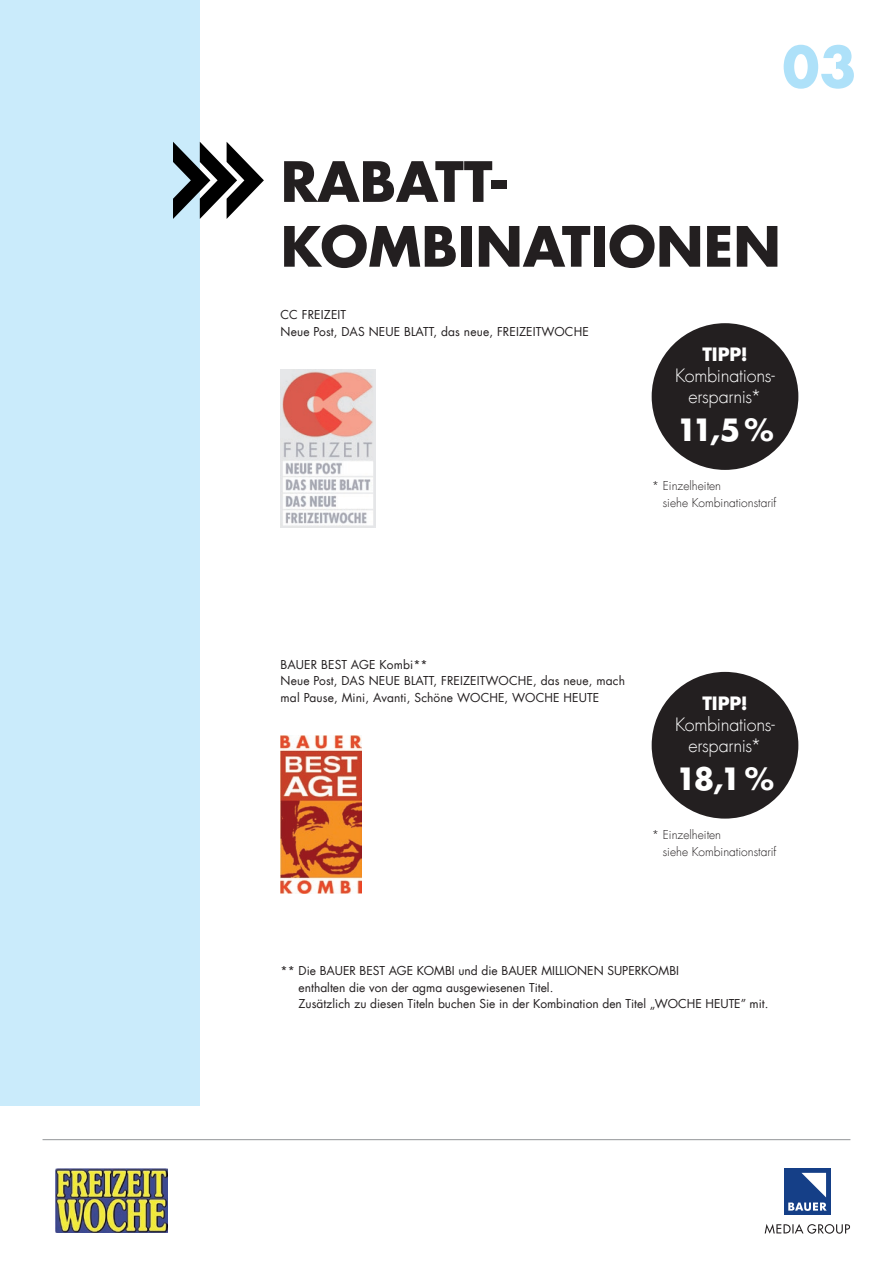
<style>
.page{position:relative;width:893px;height:1263px;background:#fff}
.page>*{position:absolute;margin:0;border:0;box-sizing:border-box;transform-origin:0 0}
.t1{font:700 54px/64.8px "Futura Com";color:#231f20}
.t2{font:700 54px "Futura Com";color:#aee1f9}
.t3{font:700 30px "Futura Com";color:#fff}
.t4{font:300 18px/21px "Futura Com";letter-spacing:-.015em;color:#fff;text-align:center}
.t5{font:700 18px "Futura Com";letter-spacing:-.01em;color:#fff}
.t6{font:12px/16.5px "Futura Com";color:#231f20}
.t7{font:300 12px/16.5px "Futura Com";color:#231f20}
</style>
<div class="page">
<svg style="left:765px;top:1224px;width:85px;height:10px"></svg>
<div style="left:784px;top:1168px;width:46px;height:47px;background:#153f87"></div>
<svg style="left:788px;top:1173px;width:39px;height:38px"></svg>
<hr style="left:43px;top:1139px;width:807px;height:1px;background:#939598">
<img style="left:55px;top:1168px;width:112px;height:64px">
<div style="left:0;top:0;width:200px;height:1106px;background:#caebfb"></div>
<svg style="left:173px;top:142px;width:91px;height:77px"></svg>
<div style="left:652px;top:323px;width:146px;height:147px;background:#231f20;border-radius:50%"></div>
<img style="left:281px;top:370px;width:94px;height:157px">
<div style="left:652px;top:672px;width:146px;height:147px;background:#231f20;border-radius:50%"></div>
<img style="left:281px;top:736px;width:80px;height:157px">
<h1 class="t2" style="left:782px;top:25px;width:76px">03</h1>
<h1 class="t1" style="left:281px;top:147px;width:502px">RABATT-<br>KOMBINATIONEN</h1>
<p class="t6" style="left:281px;top:307px;width:310px">CC FREIZEIT<br>Neue Post, DAS NEUE BLATT, das neue, FREIZEITWOCHE</p>
<h3 class="t5" style="left:702px;top:341px;width:47px">TIPP!</h3>
<h3 class="t4" style="left:675px;top:365px;width:101px">Kombinations&shy;ersparnis*</h3>
<h2 class="t3" style="left:676px;top:407px;width:99px">11,5 %</h2>
<p class="t7" style="left:663px;top:478px;width:115px;text-indent:-11px">* Einzelheiten<br>siehe Kombinationstarif</p>
<p class="t6" style="left:281px;top:656px;width:346px">BAUER BEST AGE Kombi**<br>Neue Post, DAS NEUE BLATT, FREIZEITWOCHE, das neue, mach mal Pause, Mini, Avanti, Schöne WOCHE, WOCHE HEUTE</p>
<h3 class="t5" style="left:702px;top:689px;width:47px">TIPP!</h3>
<h3 class="t4" style="left:675px;top:714px;width:101px">Kombinations&shy;ersparnis*</h3>
<h2 class="t3" style="left:676px;top:756px;width:100px">18,1 %</h2>
<p class="t7" style="left:663px;top:826px;width:115px;text-indent:-11px">* Einzelheiten<br>siehe Kombinationstarif</p>
<p class="t6" style="left:299px;top:962px;width:471px;text-indent:-18px">** Die BAUER BEST AGE KOMBI und die BAUER MILLIONEN SUPERKOMBI<br>enthalten die von der agma ausgewiesenen Titel.<br>Zusätzlich zu diesen Titeln buchen Sie in der Kombination den Titel „WOCHE HEUTE” mit.</p>
</div>
